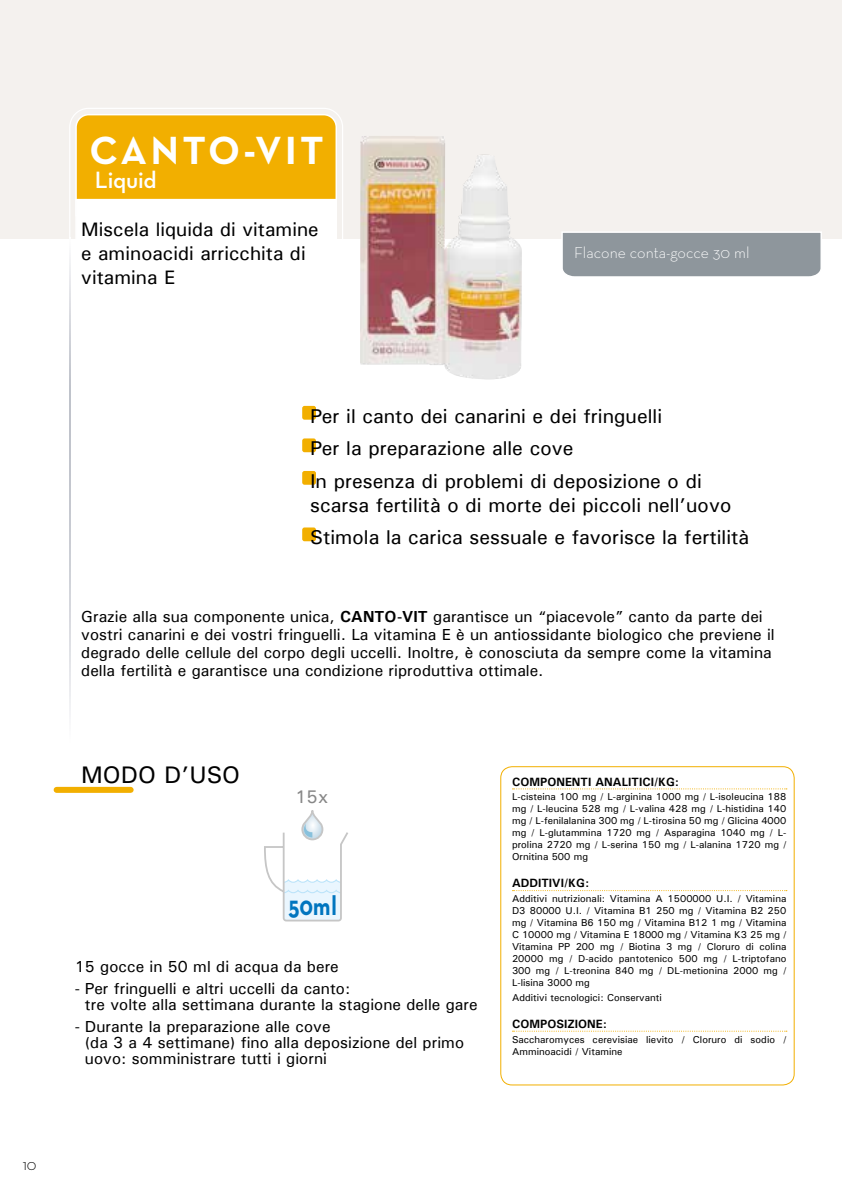
<style>
.page{position:relative;width:842px;height:1191px;background:#fff}
.page>*{position:absolute;margin:0;border:0;box-sizing:border-box;transform-origin:0 0}
.t1{font:700 40px "Neutraface Text";letter-spacing:.09em;color:#fff}
.t2{font:700 27.4px "Neutraface Text";color:#0075bf;scale:.8 1}
.t3{font:500 24px "Univers";color:#000}
.t4{font:24px "Neutraface Text Demi Alt";letter-spacing:-.01em;color:#fff}
.t5{font:500 20px/32.4px "Univers";color:#000}
.t6{font:500 19.6px/24px "Univers";color:#000}
.t7{font:500 18.2px "Univers";color:#878787}
.t8{font:500 16px/18px "Univers";color:#000}
.t9{font:300 16px "Neutraface Text";color:#fff}
.t10{font:300 16px "Neutraface Text";color:#000}
.t11{font:700 12px "Univers";color:#000}
.t12{font:500 10px/12px "Univers";color:#000;text-align:justify}
.s1{font-weight:700}
</style>
<div class="page">
<div style="left:302px;top:471px;width:14px;height:14px;background:#f2af00;border-radius:2px"></div>
<div style="left:302px;top:527px;width:14px;height:14px;background:#f2af00;border-radius:2px"></div>
<div style="left:0;top:0;width:842px;height:238px;background:#f4f1ee"></div>
<div style="left:75px;top:113px;width:263px;height:85px;background:#f2af00"></div>
<div style="left:75px;top:198px;width:263px;height:41px;background:#fff"></div>
<div style="left:69px;top:108px;width:274px;height:255px;border:1px solid #fff;border-radius:19px"></div>
<svg style="left:69px;top:237px;width:1px;height:478px"></svg>
<div style="left:302px;top:406px;width:14px;height:14px;background:#f2af00;border-radius:2px"></div>
<div style="left:302px;top:438px;width:14px;height:14px;background:#f2af00;border-radius:2px"></div>
<div style="left:57px;top:787px;width:74px;height:6px;background:#f2af00"></div>
<svg style="left:264px;top:810px;width:84px;height:112px"></svg>
<div style="left:500px;top:766px;width:295px;height:319px;border:1px solid #f2af00;border-radius:11px"></div>
<svg style="left:512px;top:788px;width:275px;height:1px"></svg>
<svg style="left:512px;top:890px;width:275px;height:1px"></svg>
<svg style="left:512px;top:1030px;width:275px;height:1px"></svg>
<div style="left:561px;top:232px;width:262px;height:45px;background:#8e969c"></div>
<img style="left:360px;top:136px;width:162px;height:243px">
<h1 class="t1" style="left:90px;top:124px;width:236px">CANTO-VIT</h1>
<h3 class="t4" style="left:95px;top:164px;width:63px">Liquid</h3>
<h3 class="t6" style="left:81px;top:217px;width:239px">Miscela liquida di vitamine e aminoacidi arricchita di vitamina E</h3>
<h3 class="t9" style="left:574px;top:242px;width:177px">Flacone conta-gocce 30 ml</h3>
<h3 class="t10" style="left:23px;top:1154px;width:15px">10</h3>
<h3 class="t5" style="left:310px;top:399px;width:393px">Per il canto dei canarini e dei fringuelli<br>Per la preparazione alle cove<br>In presenza di problemi di deposizione o di</h3>
<h3 class="t5" style="left:310px;top:488px;width:441px">scarsa fertilità o di morte dei piccoli nell’uovo<br>Stimola la carica sessuale e favorisce la fertilità</h3>
<p class="t8" style="left:81px;top:607px;width:695px">Grazie alla sua componente unica, <span class="s1">CANTO-VIT</span> garantisce un “piacevole” canto da parte dei vostri canarini e dei vostri fringuelli. La vitamina E è un antiossidante biologico che previene il degrado delle cellule del corpo degli uccelli. Inoltre, è conosciuta da sempre come la vitamina della fertilità e garantisce una condizione riproduttiva ottimale.</p>
<h3 class="t3" style="left:81px;top:759px;width:161px">MODO D’USO</h3>
<h3 class="t7" style="left:295px;top:785px;width:35px">15x</h3>
<h2 class="t2" style="left:289px;top:888px;width:62px">50ml</h2>
<h3 class="t8" style="left:75px;top:957px;width:265px">15 gocce in 50 ml di acqua da bere</h3>
<h3 class="t8" style="left:85px;top:980px;width:394px;line-height:16px;text-indent:-10px">- Per fringuelli e altri uccelli da canto:<br>tre volte alla settimana durante la stagione delle gare</h3>
<h3 class="t8" style="left:85px;top:1018px;width:381px;line-height:16px;text-indent:-10px">- Durante la preparazione alle cove<br>(da 3 a 4 settimane) fino alla deposizione del primo uovo: somministrare tutti i giorni</h3>
<p class="t11" style="left:512px;top:774px;width:168px">COMPONENTI ANALITICI/KG:</p>
<p class="t12" style="left:512px;top:791px;width:276px">L-cisteina 100 mg / L-arginina 1000 mg / L-isoleucina 188 mg / L-leucina 528 mg / L-valina 428 mg / L-histidina 140 mg / L-fenilalanina 300 mg / L-tirosina 50 mg / Glicina 4000 mg / L-glutammina 1720 mg / Asparagina 1040 mg / L&shy;prolina 2720 mg / L-serina 150 mg / L-alanina 1720 mg / Ornitina 500 mg</p>
<p class="t11" style="left:512px;top:875px;width:78px">ADDITIVI/KG:</p>
<p class="t12" style="left:512px;top:892px;width:276px">Additivi nutrizionali: Vitamina A 1500000 U.I. / Vitamina D3 80000 U.I. / Vitamina B1 250 mg / Vitamina B2 250 mg / Vitamina B6 150 mg / Vitamina B12 1 mg / Vitamina C 10000 mg / Vitamina E 18000 mg / Vitamina K3 25 mg / Vitamina PP 200 mg / Biotina 3 mg / Cloruro di colina 20000 mg / D-acido pantotenico 500 mg / L-triptofano 300 mg / L-treonina 840 mg / DL-metionina 2000 mg / L-lisina 3000 mg</p>
<p class="t12" style="left:512px;top:991px;width:151px">Additivi tecnologici: Conservanti</p>
<p class="t11" style="left:512px;top:1016px;width:96px">COMPOSIZIONE:</p>
<p class="t12" style="left:512px;top:1033px;width:276px">Saccharomyces cerevisiae lievito / Cloruro di sodio /<br>Amminoacidi / Vitamine</p>
</div>
